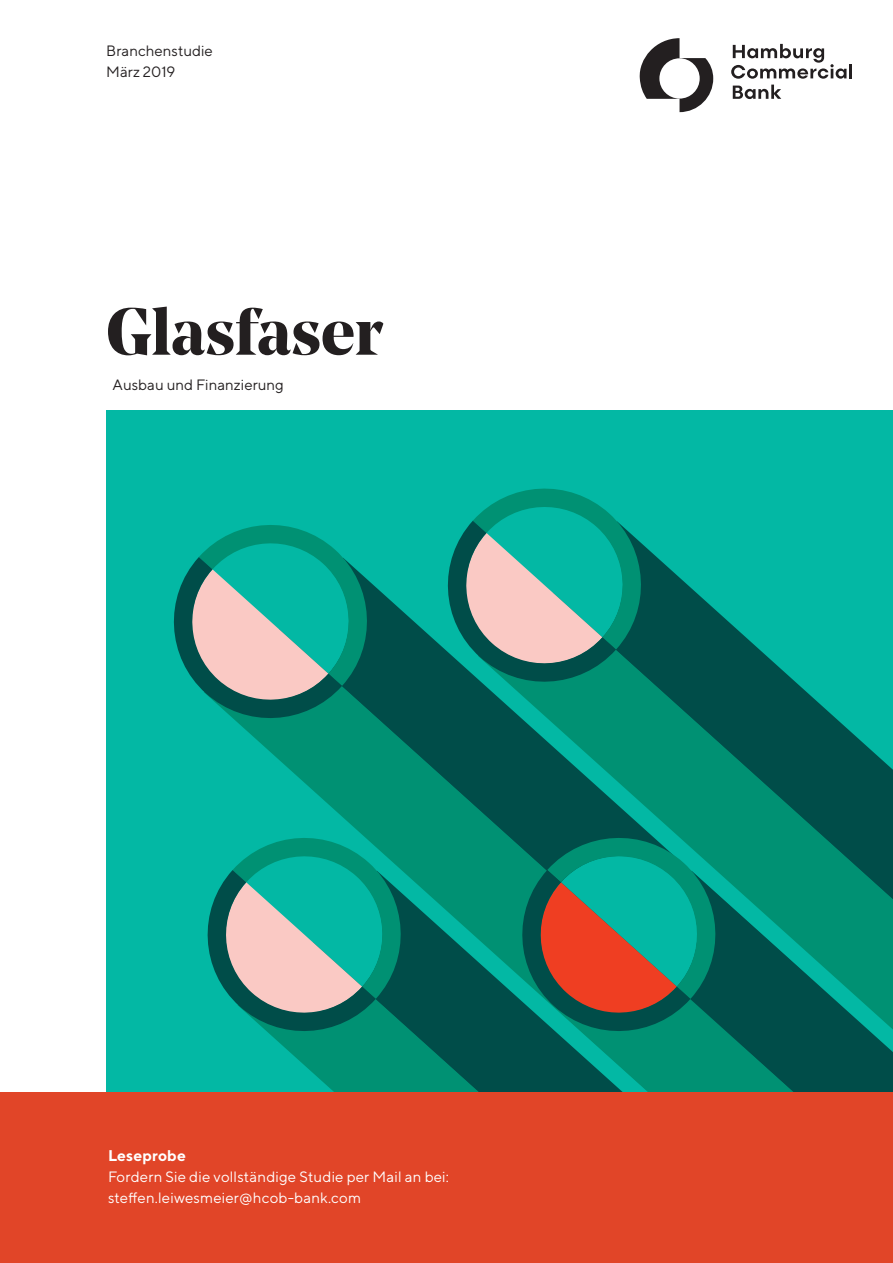
<style>
.page{position:relative;width:893px;height:1263px;background:#fff}
.page>*{position:absolute;margin:0;border:0;box-sizing:border-box;transform-origin:0 0}
.t1{font:700 66px "Noe Display";color:#231f20}
.t2{font:700 15.45px "TT Norms";letter-spacing:.01em;color:#fff}
.t3{font:15px/21px "TT Norms";letter-spacing:.01em;color:#fff}
.t4{font:15px/21px "TT Norms";color:#231f20}
</style>
<div class="page">
<div style="left:106px;top:410px;width:787px;height:851px;background:#03b8a4"></div>
<svg style="left:204px;top:620px;width:274px;height:473px"></svg>
<svg style="left:173px;top:525px;width:205px;height:204px"></svg>
<svg style="left:810px;top:1029px;width:83px;height:64px;background:#03524d"></svg>
<svg style="left:652px;top:553px;width:35px;height:31px"></svg>
<svg style="left:478px;top:584px;width:415px;height:445px"></svg>
<svg style="left:437px;top:488px;width:215px;height:204px"></svg>
<svg style="left:411px;top:871px;width:399px;height:222px"></svg>
<svg style="left:238px;top:933px;width:428px;height:160px"></svg>
<svg style="left:204px;top:827px;width:207px;height:215px"></svg>
<hr style="left:849px;top:64px;width:3px;height:14px;background:#231f20">
<svg style="left:733px;top:85px;width:48px;height:14px"></svg>
<svg style="left:731px;top:44px;width:115px;height:35px"></svg>
<svg style="left:639px;top:38px;width:74px;height:74px"></svg>
<div style="left:0;top:1093px;width:893px;height:170px;background:#e14528"></div>
<p class="t4" style="left:106px;top:39px;width:108px">Branchenstudie<br>März 2019</p>
<h1 class="t1" style="left:106px;top:289px;width:278px">Glasfaser</h1>
<p class="t4" style="left:113px;top:373px;width:173px">Ausbau und Finanzierung</p>
<p class="t2" style="left:108px;top:1146px;width:79px">Leseprobe</p>
<p class="t3" style="left:108px;top:1166px;width:343px">Fordern Sie die vollständige Studie per Mail an bei: steffen.leiwesmeier@hcob-bank.com</p>
</div>
